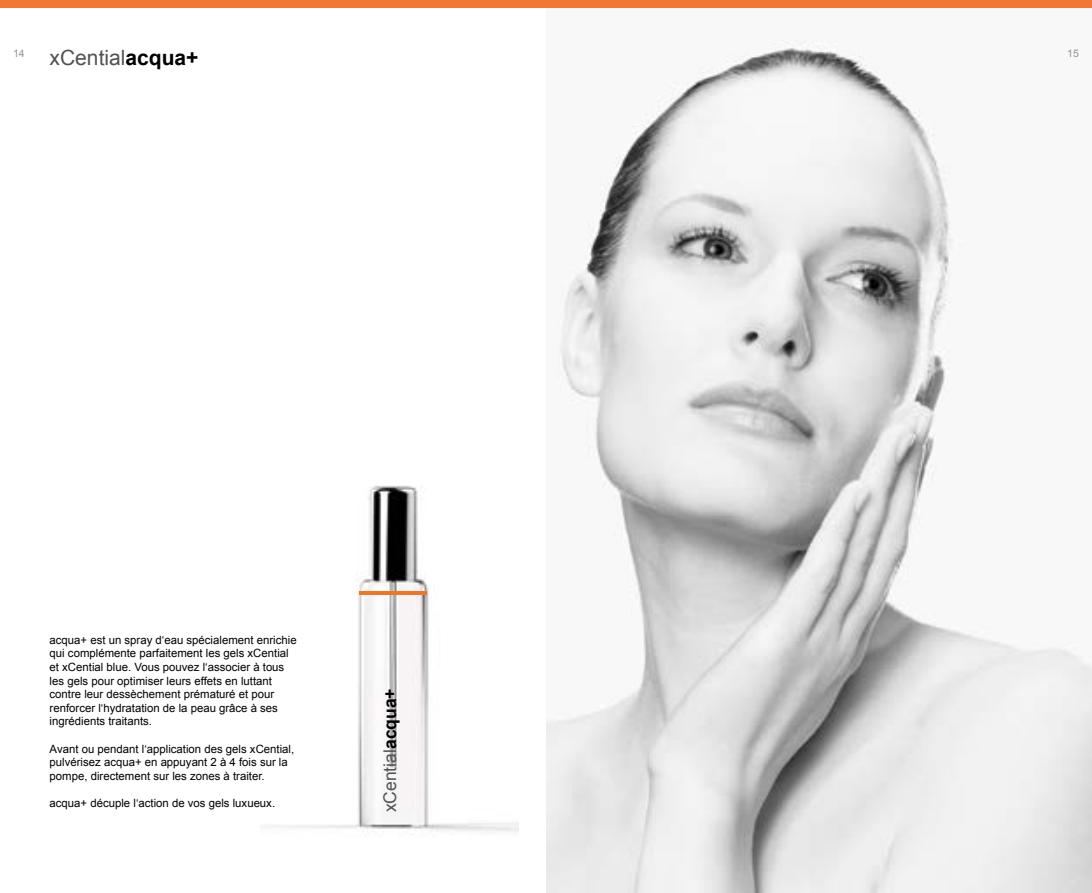
<style>
.page{position:relative;width:1092px;height:893px;background:#fff}
.page>*{position:absolute;margin:0;border:0;box-sizing:border-box;transform-origin:0 0}
.t1{font:21px "Arial";color:#515254}
.t2{font:17.5px "Arial";color:#515254}
.t3{font:11.38px/13.7px "Arial";color:#000}
.t4{font:10.5px "Arial";color:#939598}
.s1{font-weight:700;color:#000}
</style>
<div class="page">
<img style="left:546px;top:7px;width:545px;height:886px">
<img style="left:260px;top:485px;width:258px;height:347px">
<hr style="left:359px;top:592px;width:67px;height:3px;background:#ef7622">
<div style="left:0;top:0;width:1091px;height:7px;background:#f47634"></div>
<h1 class="t1" style="left:50px;top:44px;width:150px">xCential<span class="s1">acqua+</span></h1>
<p class="t4" style="left:13px;top:47px;width:13px">14</p>
<p class="t4" style="left:1067px;top:47px;width:13px">15</p>
<p class="t3" style="left:50px;top:633px;width:248px">acqua+ est un spray d‘eau spécialement enrichie qui complémente parfaitement les gels xCential et xCential blue. Vous pouvez l‘associer à tous les gels pour optimiser leurs effets en luttant contre leur dessèchement prématuré et pour renforcer l‘hydratation de la peau grâce à ses ingrédients traitants.</p>
<p class="t3" style="left:50px;top:742px;width:246px">Avant ou pendant l‘application des gels xCential, pulvérisez acqua+ en appuyant 2 à 4 fois sur la pompe, directement sur les zones à traiter.</p>
<p class="t3" style="left:50px;top:797px;width:227px">acqua+ décuple l‘action de vos gels luxueux.</p>
<h2 class="t2" style="left:378px;top:812px;width:126px;rotate:-90deg">xCential<span class="s1">acqua+</span></h2>
</div>
